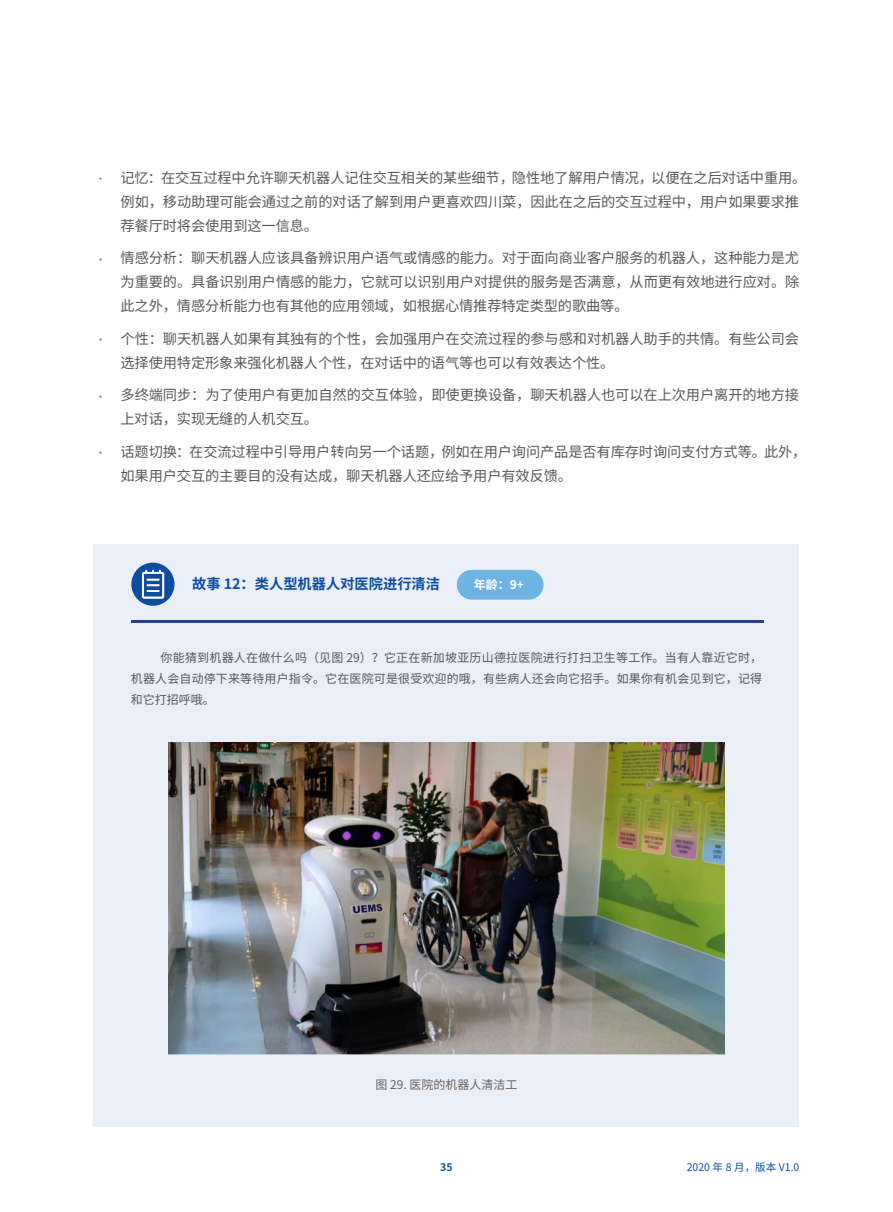
<style>
.page{position:relative;width:893px;height:1212px;background:#fff}
.page>*{position:absolute;margin:0;border:0;box-sizing:border-box;transform-origin:0 0}
.t1{font:14.25px/24px "Noto Sans SC";letter-spacing:-.01em;color:#57585a}
.note标题{font:700 14.25px "Noto Sans SC";color:#0d4da1}
.exercise_内容{font:12px/21px "Noto Sans SC";letter-spacing:.015em;color:#57585a;text-align:justify}
.图片说明{font:12px "Noto Sans SC";color:#6b6360}
.t2{font:700 12px "Noto Sans SC";color:#fff}
.t3{font:10.5px "Noto Sans SC";color:#0d4da1}
.t4{font:700 10.5px "Noto Sans SC";color:#0d4da1}
</style>
<div class="page">
<div style="left:94px;top:544px;width:705px;height:583px;background:#e9eef7"></div>
<hr style="left:131px;top:620px;width:633px;height:3px;background:#253f8e">
<div style="left:131px;top:563px;width:43px;height:43px;background:#0d4da1;border-radius:50%"></div>
<img style="left:136px;top:567px;width:34px;height:34px">
<img style="left:169px;top:742px;width:555px;height:313px">
<div style="left:457px;top:570px;width:87px;height:30px;background:#6eb4e3;border-radius:15px"></div>
<p class="t1" style="left:121px;top:166px;width:687px;text-indent:-27px">• 记忆：在交互过程中允许聊天机器人记住交互相关的某些细节，隐性地了解用户情况，以便在之后对话中重用。例如，移动助理可能会通过之前的对话了解到用户更喜欢四川菜，因此在之后的交互过程中，用户如果要求推荐餐厅时将会使用到这一信息。</p>
<p class="t1" style="left:121px;top:246px;width:680px;text-align:justify;text-indent:-27px">• 情感分析：聊天机器人应该具备辨识用户语气或情感的能力。对于面向商业客户服务的机器人，这种能力是尤为重要的。具备识别用户情感的能力，它就可以识别用户对提供的服务是否满意，从而更有效地进行应对。除此之外，情感分析能力也有其他的应用领域，如根据心情推荐特定类型的歌曲等。</p>
<p class="t1" style="left:121px;top:327px;width:680px;text-indent:-27px">• 个性：聊天机器人如果有其独有的个性，会加强用户在交流过程的参与感和对机器人助手的共情。有些公司会选择使用特定形象来强化机器人个性，在对话中的语气等也可以有效表达个性。</p>
<p class="t1" style="left:121px;top:383px;width:680px;text-indent:-27px">• 多终端同步：为了使用户有更加自然的交互体验，即使更换设备，聊天机器人也可以在上次用户离开的地方接上对话，实现无缝的人机交互。</p>
<p class="t1" style="left:121px;top:440px;width:687px;text-indent:-27px">• 话题切换：在交流过程中引导用户转向另一个话题，例如在用户询问产品是否有库存时询问支付方式等。此外，如果用户交互的主要目的没有达成，聊天机器人还应给予用户有效反馈。</p>
<p class="note标题" style="left:192px;top:575px;width:250px">故事 12：类人型机器人对医院进行清洁</p>
<p class="t2" style="left:474px;top:578px;width:52px">年龄：9+</p>
<p class="exercise_内容" style="left:131px;top:648px;width:633px;text-indent:30px">你能猜到机器人在做什么吗（见图 29）？它正在新加坡亚历山德拉医院进行打扫卫生等工作。当有人靠近它时，机器人会自动停下来等待用户指令。它在医院可是很受欢迎的哦，有些病人还会向它招手。如果你有机会见到它，记得和它打招呼哦。</p>
<p class="图片说明" style="left:375px;top:1077px;width:144px">图 29. 医院的机器人清洁工</p>
<p class="t4" style="left:440px;top:1161px;width:14px">35</p>
<p class="t3" style="left:687px;top:1161px;width:114px">2020 年 8 月，版本 V1.0</p>
</div>
